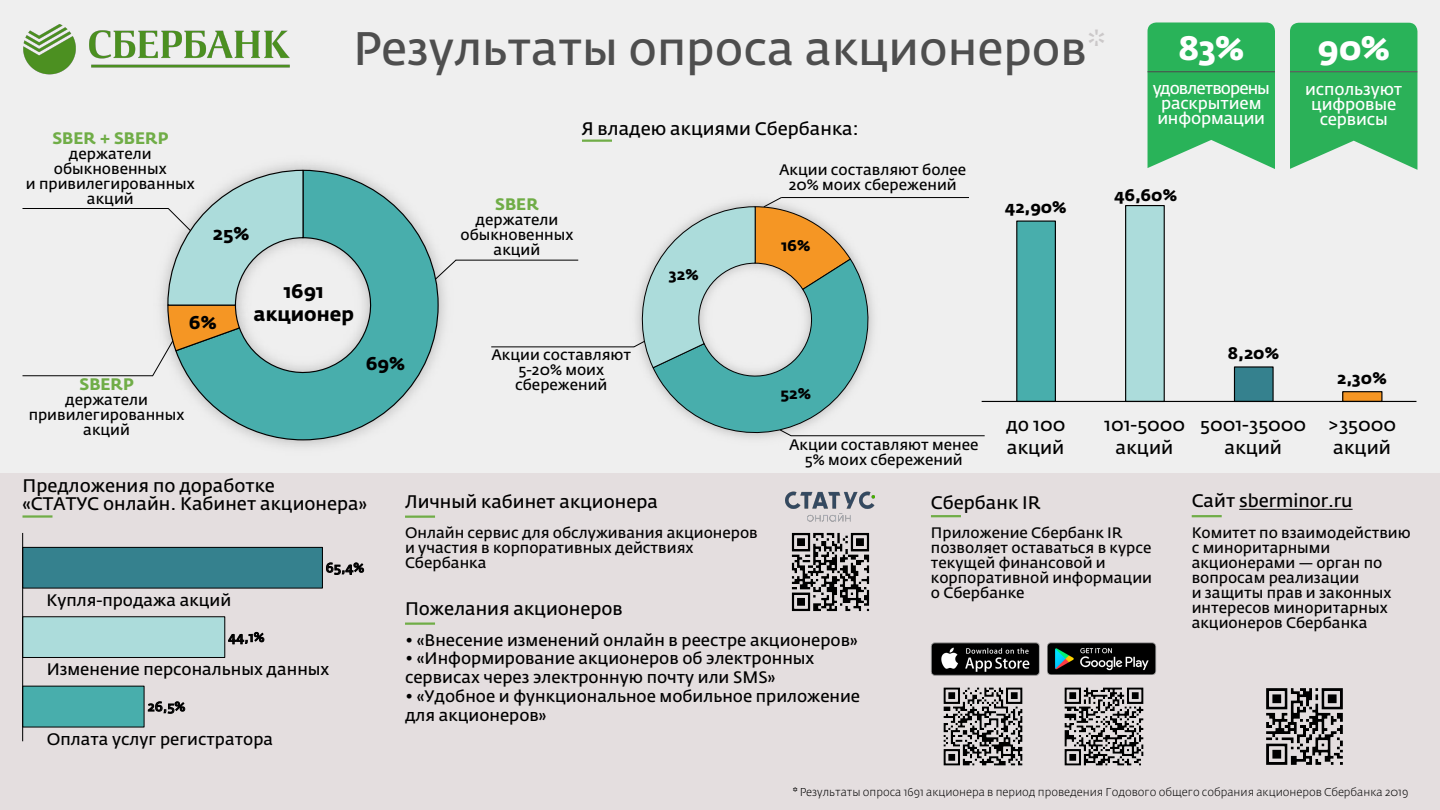
<style>
.page{position:relative;width:1440px;height:810px;background:#fff}
.page>*{position:absolute;margin:0;border:0;box-sizing:border-box;transform-origin:0 0}
.t1{font:46.5px "Fedra Sans Pro";color:#4e4e4e}
.Number_01{font:700 33.75px "Fedra Sans Pro";color:#fff}
.t2{font:700 19.5px "Fedra Sans Pro";color:#000}
.t3{font:18.38px/23px "Fedra Sans Pro";color:#000}
.t4{font:700 18.38px "Fedra Sans Pro";color:#000}
.t5{font:18px "Fedra Sans Pro";color:#000}
.t6{font:700 16.65px "Fedra Sans Pro";color:#000}
.t7{font:16.5px/18.8px "Fedra Sans Pro";color:#000}
.BT_05_White{font:16.5px/15px "Fedra Sans Pro";letter-spacing:-.01em;color:#fff;text-align:center}
.t8{font:700 16.5px "Fedra Sans Pro";color:#70ad47}
.BT_05_White-2{font:16.5px "Fedra Sans Pro";letter-spacing:-.055em;color:#fff}
.t9{font:700 15.45px "Fedra Sans Pro";color:#000}
.t10{font:15px/15px "Fedra Sans Pro";color:#000}
.t11{font:13.05px "Fedra Sans Pro";color:#000}
.t12{font:300 11.25px "Fedra Sans Pro";color:#000}
.s1{font-weight:300;color:#cbc8c9}
.s2{font-weight:700}
</style>
<div class="page">
<div style="left:0;top:0;width:1440px;height:808px;background:#efefef"></div>
<img style="left:23px;top:24px;width:267px;height:51px">
<svg style="left:1290px;top:23px;width:127px;height:147px;background:#3eb768"></svg>
<hr style="left:1290px;top:71px;width:127px;height:1px;background:#4b4c4d">
<hr style="left:456px;top:260px;width:122px;height:1px;background:#000">
<hr style="left:22px;top:208px;width:146px;height:1px;background:#000">
<hr style="left:22px;top:375px;width:131px;height:1px;background:#000">
<svg style="left:1148px;top:22px;width:127px;height:147px;background:#3eb868"></svg>
<div style="left:0;top:473px;width:1440px;height:337px;background:#e4dedf"></div>
<hr style="left:582px;top:140px;width:30px;height:2px;background:#70ad47">
<hr style="left:23px;top:515px;width:29px;height:3px;background:#70ad47">
<hr style="left:931px;top:515px;width:30px;height:2px;background:#70ad47">
<img style="left:943px;top:687px;width:80px;height:79px">
<img style="left:1064px;top:687px;width:80px;height:79px">
<img style="left:1048px;top:642px;width:109px;height:32px">
<img style="left:931px;top:642px;width:109px;height:33px">
<img style="left:791px;top:532px;width:79px;height:80px">
<img style="left:786px;top:491px;width:89px;height:31px">
<div style="left:1017px;top:221px;width:38px;height:180px;background:#48aeac"></div>
<div style="left:1016px;top:221px;width:40px;height:181px;border:1px solid #000"></div>
<div style="left:1126px;top:206px;width:38px;height:195px;background:#acdcdb"></div>
<div style="left:1125px;top:205px;width:40px;height:197px;border:1px solid #000"></div>
<div style="left:1234px;top:367px;width:39px;height:34px;background:#35818e"></div>
<div style="left:1343px;top:392px;width:39px;height:9px;background:#f59624"></div>
<div style="left:1342px;top:391px;width:41px;height:11px;border:1px solid #000"></div>
<hr style="left:982px;top:401px;width:434px;height:1px;background:#000">
<img style="left:264px;top:165px;width:195px;height:282px">
<img style="left:264px;top:163px;width:60px;height:6px">
<svg style="left:181px;top:169px;width:258px;height:272px;fill:#48aeac"></svg>
<svg style="left:152px;top:169px;width:152px;height:208px"></svg>
<hr style="left:405px;top:516px;width:30px;height:2px;background:#70ad47">
<div style="left:23px;top:547px;width:299px;height:41px;background:#35818e"></div>
<div style="left:23px;top:547px;width:300px;height:41px;border:1px solid #000"></div>
<div style="left:23px;top:617px;width:202px;height:40px;background:#acdcdb"></div>
<div style="left:23px;top:616px;width:202px;height:42px;border:1px solid #000"></div>
<div style="left:23px;top:686px;width:121px;height:41px;background:#48aeac"></div>
<hr style="left:22px;top:533px;width:1px;height:208px;background:#000">
<svg style="left:326px;top:563px;width:38px;height:12px"></svg>
<svg style="left:228px;top:632px;width:36px;height:12px"></svg>
<svg style="left:148px;top:701px;width:37px;height:13px"></svg>
<hr style="left:1239px;top:509px;width:114px;height:1px;background:#000">
<hr style="left:1192px;top:515px;width:30px;height:2px;background:#70ad47">
<img style="left:1266px;top:688px;width:77px;height:77px">
<hr style="left:791px;top:435px;width:194px;height:1px;background:#000">
<hr style="left:781px;top:197px;width:188px;height:1px;background:#000">
<hr style="left:491px;top:346px;width:143px;height:1px;background:#000">
<svg style="left:627px;top:197px;width:257px;height:242px"></svg>
<hr style="left:405px;top:622px;width:30px;height:3px;background:#70ad47">
<p class="t8" style="left:52px;top:128px;width:117px">SBER + SBERP</p>
<p class="t10" style="left:69px;top:147px;width:84px">держатели</p>
<p class="t10" style="left:54px;top:162px;width:114px">обыкновенных</p>
<p class="t10" style="left:26px;top:177px;width:171px">и привилегированных</p>
<p class="t10" style="left:87px;top:192px;width:48px">акций</p>
<p class="t4" style="left:213px;top:222px;width:38px">25%</p>
<p class="t1" style="left:353px;top:21px;width:755px">Результаты опроса акционеров<span class="s1">*</span></p>
<p class="t5" style="left:581px;top:118px;width:279px">Я владею акциями Сбербанка:</p>
<p class="t8" style="left:495px;top:194px;width:45px">SBER</p>
<p class="t10" style="left:476px;top:213px;width:84px">держатели</p>
<p class="t10" style="left:461px;top:228px;width:114px">обыкновенных</p>
<p class="t10" style="left:494px;top:243px;width:48px">акций</p>
<p class="t10" style="left:779px;top:162px;width:189px">Акции составляют более</p>
<p class="t10" style="left:789px;top:177px;width:169px">20% моих сбережений</p>
<p class="t9" style="left:781px;top:235px;width:31px">16%</p>
<p class="t6" style="left:1005px;top:197px;width:63px">42,90%</p>
<p class="t4" style="left:189px;top:310px;width:29px">6%</p>
<p class="t2" style="left:284px;top:278px;width:42px">1691</p>
<p class="t2" style="left:254px;top:302px;width:102px">акционер</p>
<p class="t9" style="left:669px;top:264px;width:31px">32%</p>
<p class="Number_01" style="left:1178px;top:26px;width:67px">83%</p>
<p class="BT_05_White-2" style="left:1153px;top:78px;width:119px">удовлетворены</p>
<p class="BT_05_White" style="left:1161px;top:96px;width:102px">раскрытием</p>
<p class="BT_05_White" style="left:1157px;top:111px;width:109px">информации</p>
<p class="t6" style="left:1114px;top:184px;width:64px">46,60%</p>
<p class="Number_01" style="left:1318px;top:27px;width:74px">90%</p>
<p class="BT_05_White" style="left:1305px;top:82px;width:99px">используют цифровые сервисы</p>
<p class="t8" style="left:80px;top:373px;width:56px">SBERP</p>
<p class="t10" style="left:65px;top:392px;width:84px">держатели</p>
<p class="t10" style="left:29px;top:407px;width:157px">привилегированных</p>
<p class="t10" style="left:83px;top:422px;width:48px">акций</p>
<p class="t4" style="left:366px;top:351px;width:40px">69%</p>
<p class="t10" style="left:492px;top:347px;width:141px;text-align:center">Акции составляют<br>5-20% моих</p>
<p class="t10" style="left:515px;top:377px;width:94px">сбережений</p>
<p class="t9" style="left:781px;top:384px;width:32px">52%</p>
<p class="t10" style="left:789px;top:437px;width:191px">Акции составляют менее</p>
<p class="t10" style="left:805px;top:452px;width:159px">5% моих сбережений</p>
<p class="t6" style="left:1228px;top:343px;width:53px">8,20%</p>
<p class="t6" style="left:1337px;top:367px;width:51px">2,30%</p>
<p class="t3" style="left:1006px;top:414px;width:61px">до 100 акций</p>
<p class="t3" style="left:1104px;top:414px;width:83px;text-align:center">101-5000 акций</p>
<p class="t3" style="left:1200px;top:414px;width:108px;text-align:center">5001-35000 акций</p>
<p class="t3" style="left:1328px;top:414px;width:70px">&gt;35000 акций</p>
<p class="t5" style="left:22px;top:475px;width:254px">Предложения по доработке</p>
<p class="t5" style="left:22px;top:493px;width:346px">«СТАТУС онлайн. Кабинет акционера»</p>
<p class="t5" style="left:931px;top:492px;width:111px">Сбербанк IR</p>
<p class="t10" style="left:931px;top:525px;width:193px">Приложение Сбербанк IR</p>
<p class="t10" style="left:931px;top:540px;width:222px">позволяет оставаться в курсе</p>
<p class="t10" style="left:931px;top:555px;width:176px">текущей финансовой и</p>
<p class="t10" style="left:931px;top:570px;width:223px">корпоративной информации</p>
<p class="t10" style="left:931px;top:585px;width:95px">о Сбербанке</p>
<p class="t5" style="left:405px;top:491px;width:254px">Личный кабинет акционера</p>
<p class="t10" style="left:405px;top:525px;width:354px">Онлайн сервис для обслуживания акционеров и участия в корпоративных действиях</p>
<p class="t10" style="left:405px;top:555px;width:83px">Сбербанка</p>
<p class="t11" style="left:326px;top:560px;width:40px">65,4%</p>
<p class="t7" style="left:47px;top:591px;width:186px">Купля-продажа акций</p>
<p class="t5" style="left:405px;top:598px;width:219px">Пожелания акционеров</p>
<p class="t7" style="left:405px;top:631px;width:454px">• «Внесение изменений онлайн в реестре акционеров»</p>
<p class="t7" style="left:405px;top:649px;width:411px">• «Информирование акционеров об электронных</p>
<p class="t7" style="left:405px;top:668px;width:372px">сервисах через электронную почту или SMS»</p>
<p class="t7" style="left:405px;top:687px;width:457px">• «Удобное и функциональное мобильное приложение для акционеров»</p>
<p class="t11" style="left:228px;top:629px;width:38px">44,1%</p>
<p class="t7" style="left:47px;top:660px;width:284px">Изменение персональных данных</p>
<p class="t11" style="left:148px;top:699px;width:39px">26,5%</p>
<p class="t7" style="left:47px;top:730px;width:228px">Оплата услуг регистратора</p>
<p class="t5" style="left:1192px;top:490px;width:162px">Сайт sberminor.ru</p>
<p class="t10" style="left:1192px;top:525px;width:221px">Комитет по взаимодействию</p>
<p class="t10" style="left:1192px;top:540px;width:140px">c миноритарными</p>
<p class="t10" style="left:1192px;top:555px;width:192px">акционерами — орган по</p>
<p class="t10" style="left:1192px;top:570px;width:169px">вопросам реализации</p>
<p class="t10" style="left:1192px;top:585px;width:201px">и защиты прав и законных</p>
<p class="t10" style="left:1192px;top:600px;width:198px">интересов миноритарных</p>
<p class="t10" style="left:1192px;top:615px;width:177px">акционеров Сбербанка</p>
<p class="t12" style="left:793px;top:786px;width:617px"><span class="s2">*</span> Результаты опроса 1691 акционера в период проведения Годового общего собрания акционеров Сбербанка 2019</p>
</div>
